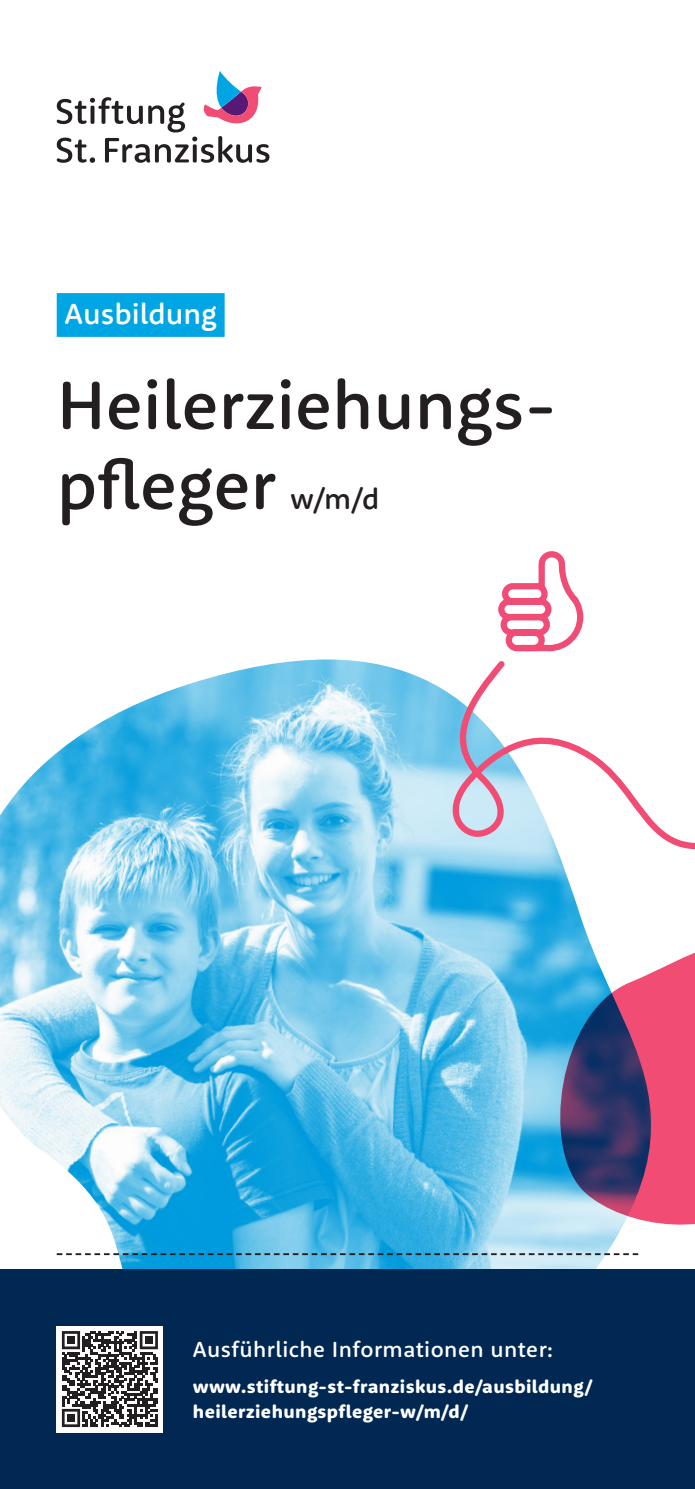
<style>
.page{position:relative;width:695px;height:1489px;background:#fff}
.page>*{position:absolute;margin:0;border:0;box-sizing:border-box;transform-origin:0 0}
.t1{font:500 70px "Rooney Sans";color:#231f20}
.Hervorhebungstext{font:500 30px "Rooney Sans";color:#fff}
.t2{font:500 30px "Rooney Sans";color:#231f20}
.t3{font:22.5px "Rooney Sans";letter-spacing:.02em;color:#fff}
.t4{font:700 18.75px/25px "Rooney Sans";letter-spacing:.02em;color:#fff}
</style>
<div class="page">
<img style="left:0;top:659px;width:639px;height:610px">
<svg style="left:548px;top:924px;width:146px;height:317px;background:#95799f"></svg>
<div style="left:0;top:1269px;width:694px;height:219px;background:#002853"></div>
<svg style="left:57px;top:1253px;width:581px;height:1px"></svg>
<div style="left:57px;top:1325px;width:106px;height:106px;background:#fff"></div>
<svg style="left:62px;top:1331px;width:96px;height:95px"></svg>
<div style="left:67px;top:1336px;width:8px;height:7px;background:#231f20"></div>
<div style="left:145px;top:1336px;width:8px;height:7px;background:#231f20"></div>
<div style="left:67px;top:1413px;width:8px;height:8px;background:#231f20"></div>
<svg style="left:57px;top:71px;width:212px;height:92px"></svg>
<div style="left:57px;top:293px;width:167px;height:44px;background:#00a6e4"></div>
<svg style="left:442px;top:659px;width:252px;height:244px"></svg>
<svg style="left:498px;top:551px;width:86px;height:101px"></svg>
<p class="Hervorhebungstext" style="left:65px;top:294px;width:154px">Ausbildung</p>
<p class="t1" style="left:57px;top:359px;width:501px">Heilerziehungs-</p>
<p class="t1" style="left:57px;top:439px;width:220px">pfleger</p>
<p class="t2" style="left:290px;top:479px;width:91px">w/m/d</p>
<p class="t3" style="left:193px;top:1334px;width:362px">Ausführliche Informationen unter:</p>
<p class="t4" style="left:193px;top:1373px;width:401px">www.stiftung-st-franziskus.de/ausbildung/ heilerziehungspfleger-w/m/d/</p>
</div>
